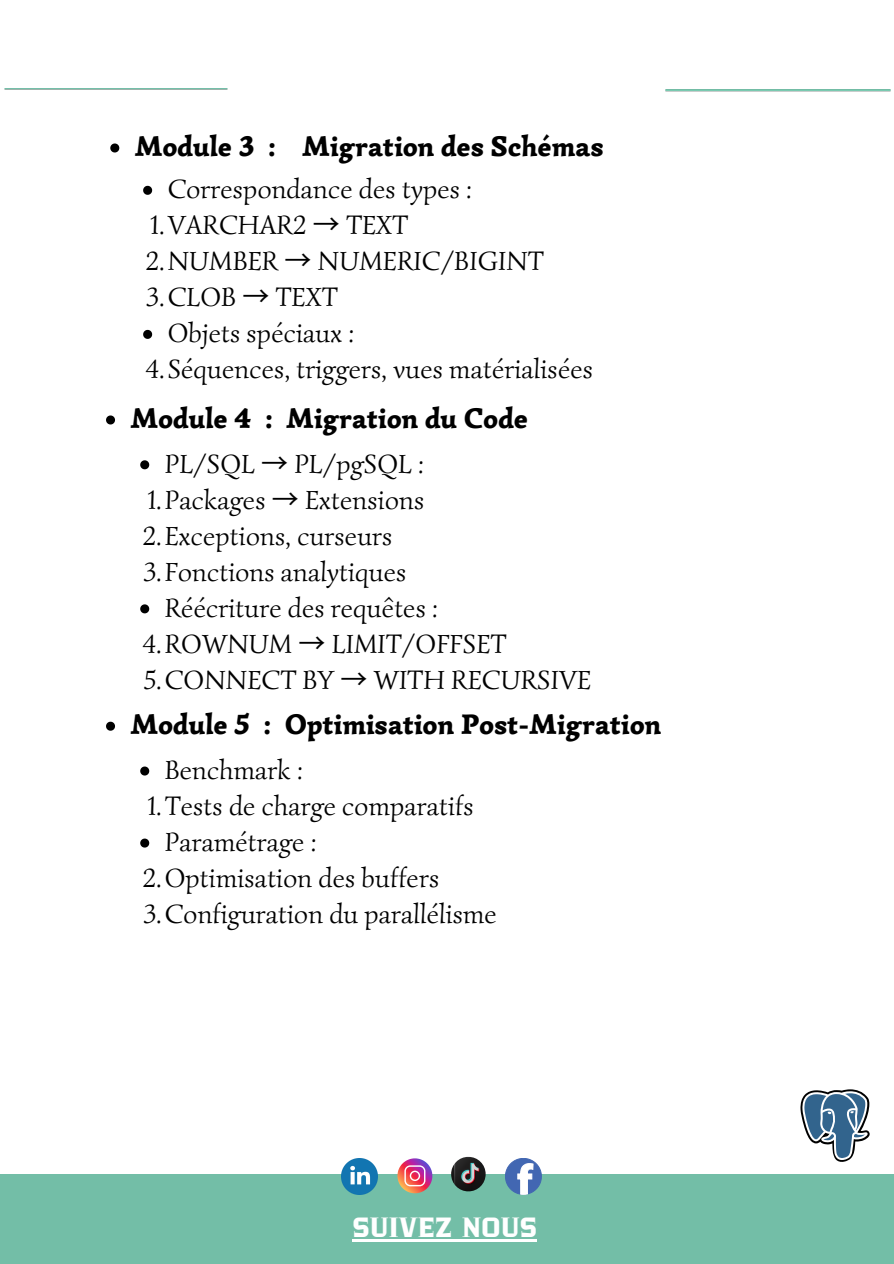
<style>
.page{position:relative;width:894px;height:1264px;background:#fff}
.page>*{position:absolute;margin:0;border:0;box-sizing:border-box;transform-origin:0 0}
.t1{font:900 28.5px "Simonetta";letter-spacing:.01em;color:#000}
.t2{font:27px "Simonetta";letter-spacing:.005em;color:#000}
.t3{font:27px "Zantiqa 4 F";letter-spacing:.005em;color:#fff}
.s1{font-family:"Noto Sans CJ Ksc"}
</style>
<div class="page">
<img style="left:4px;top:89px;width:224px;height:1px">
<img style="left:665px;top:90px;width:226px;height:1px">
<div style="left:0;top:1174px;width:893px;height:89px;background:#73bea7"></div>
<svg style="left:505px;top:1158px;width:36px;height:36px"></svg>
<svg style="left:397px;top:1158px;width:35px;height:35px"></svg>
<img style="left:342px;top:1158px;width:36px;height:36px">
<img style="left:451px;top:1156px;width:34px;height:35px;border-radius:17px">
<hr style="left:352px;top:1239px;width:185px;height:2px;background:#fff">
<svg style="left:143px;top:186px;width:9px;height:9px"></svg>
<svg style="left:143px;top:330px;width:9px;height:9px"></svg>
<svg style="left:110px;top:143px;width:9px;height:9px"></svg>
<svg style="left:800px;top:1089px;width:69px;height:73px"></svg>
<svg style="left:106px;top:415px;width:9px;height:9px"></svg>
<svg style="left:140px;top:460px;width:9px;height:9px"></svg>
<svg style="left:140px;top:604px;width:9px;height:9px"></svg>
<svg style="left:106px;top:721px;width:9px;height:9px"></svg>
<svg style="left:140px;top:766px;width:9px;height:9px"></svg>
<svg style="left:140px;top:838px;width:9px;height:9px"></svg>
<p class="t1" style="left:135px;top:128px;width:469px">Module 3 : Migration des Schémas</p>
<p class="t2" style="left:168px;top:172px;width:306px">Correspondance des types :</p>
<p class="t2" style="left:150px;top:208px;width:259px">1.VARCHAR2 <span class="s1">→</span> TEXT</p>
<p class="t2" style="left:146px;top:244px;width:399px">2.NUMBER <span class="s1">→</span> NUMERIC/BIGINT</p>
<p class="t2" style="left:146px;top:280px;width:193px">3.CLOB <span class="s1">→</span> TEXT</p>
<p class="t2" style="left:168px;top:316px;width:188px">Objets spéciaux :</p>
<p class="t2" style="left:146px;top:352px;width:448px">4.Séquences, triggers, vues matérialisées</p>
<p class="t1" style="left:131px;top:400px;width:398px">Module 4 : Migration du Code</p>
<p class="t2" style="left:165px;top:447px;width:261px">PL/SQL <span class="s1">→</span> PL/pgSQL :</p>
<p class="t2" style="left:147px;top:483px;width:278px">1.Packages <span class="s1">→</span> Extensions</p>
<p class="t2" style="left:143px;top:519px;width:251px">2.Exceptions, curseurs</p>
<p class="t2" style="left:143px;top:555px;width:264px">3.Fonctions analytiques</p>
<p class="t2" style="left:165px;top:591px;width:275px">Réécriture des requêtes :</p>
<p class="t2" style="left:143px;top:627px;width:365px">4.ROWNUM <span class="s1">→</span> LIMIT/OFFSET</p>
<p class="t2" style="left:144px;top:663px;width:448px">5.CONNECT BY <span class="s1">→</span> WITH RECURSIVE</p>
<p class="t1" style="left:131px;top:706px;width:531px">Module 5 : Optimisation Post-Migration</p>
<p class="t2" style="left:165px;top:753px;width:140px">Benchmark :</p>
<p class="t2" style="left:147px;top:789px;width:328px">1.Tests de charge comparatifs</p>
<p class="t2" style="left:165px;top:825px;width:153px">Paramétrage :</p>
<p class="t2" style="left:143px;top:861px;width:298px">2.Optimisation des buffers</p>
<p class="t2" style="left:143px;top:897px;width:355px">3.Configuration du parallélisme</p>
<p class="t3" style="left:352px;top:1216px;width:186px">SUIVEZ NOUS</p>
</div>
